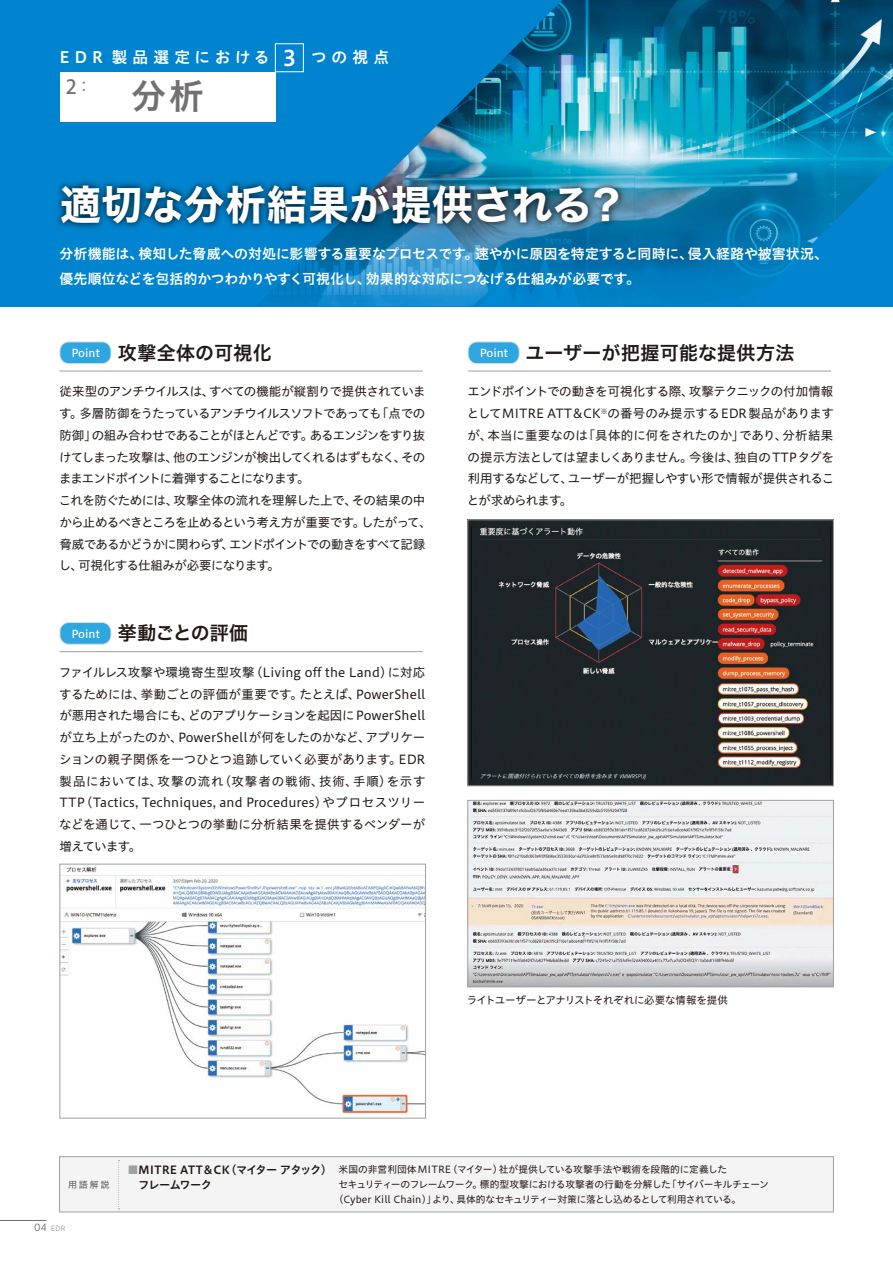
<style>
.page{position:relative;width:893px;height:1263px;background:#fff}
.page>*{position:absolute;margin:0;border:0;box-sizing:border-box;transform-origin:0 0}
.t1{font:40.5px "Hira Kaku Std W7";letter-spacing:.02em;color:#fff}
.t2{font:34.5px "Hira Kaku Std W6";color:#727070}
.t3{font:500 19.5px "Koz Go Pr 6 N";color:#727070}
.t4{font:18.9px "Hira Kaku Std W6";letter-spacing:.025em;color:#221815}
.t5{font:18.9px "Hira Kaku Std W6";letter-spacing:-.01em;color:#221815}
.t6{font:15.75px "Hiragino UD Sans Std N W6";letter-spacing:.295em;color:#fff}
.t7{font:13.95px/25.5px "Hiragino UD Sans Std N W6";letter-spacing:-.015em;color:#fff}
.t8{font:12.45px/21.8px "Hiragino UD Sans Std N W4";letter-spacing:-.05em;color:#221815;text-align:justify}
.t9{font:11.25px "Hiragino UD Sans Std N W6";letter-spacing:-.05em;color:#221815}
.t10{font:10.5px "Hiragino UD Sans Std N W4";letter-spacing:-.025em;color:#221815}
.t11{font:9.75px "Hiragino UD Sans Std N W4";letter-spacing:-.03em;color:#221815}
.t12{font:9.75px "Hiragino UD Sans Std N W4";color:#221815}
.t13{font:9px "Hiragino UD Sans Std N W4";color:#595757}
.t14{font:300 7.5px "Gotham Narrow";color:#727171}
.s1{font-size:21.45px}
.s2{font-weight:400;font-size:15px}
.s3{font-family:"Hiragino UD Sans Std N W5";font-size:10.95px;color:#fff}
.s4{color:#9fa0a0}
.s5{font-weight:400;font-size:10.5px}
</style>
<div class="page">
<div style="left:0;top:0;width:893px;height:306px;background:#0084cf"></div>
<img style="left:468px;top:0;width:319px;height:306px">
<img style="left:787px;top:0;width:106px;height:255px">
<img style="left:415px;top:94px;width:53px;height:212px">
<img style="left:362px;top:147px;width:54px;height:159px">
<img style="left:257px;top:251px;width:105px;height:55px">
<img style="left:787px;top:255px;width:14px;height:13px">
<img style="left:57px;top:180px;width:254px;height:49px">
<img style="left:311px;top:174px;width:324px;height:77px">
<div style="left:60px;top:72px;width:215px;height:49px;background:#fff"></div>
<div style="left:275px;top:44px;width:29px;height:28px;border:1px solid #fff"></div>
<div style="left:60px;top:342px;width:51px;height:22px;background:#2ea7e0;border-radius:9px"></div>
<div style="left:60px;top:341px;width:51px;height:23px;border:1px solid #dcdddd;border-radius:9px"></div>
<hr style="left:60px;top:371px;width:363px;height:1px;background:#9fa0a0">
<div style="left:60px;top:622px;width:51px;height:22px;background:#2ea7e0;border-radius:9px"></div>
<div style="left:60px;top:622px;width:51px;height:23px;border:1px solid #dcdddd;border-radius:9px"></div>
<hr style="left:60px;top:651px;width:363px;height:1px;background:#9fa0a0">
<div style="left:468px;top:342px;width:51px;height:22px;background:#2ea7e0;border-radius:9px"></div>
<div style="left:468px;top:341px;width:52px;height:23px;border:1px solid #dcdddd;border-radius:9px"></div>
<hr style="left:468px;top:371px;width:363px;height:1px;background:#9fa0a0">
<div style="left:60px;top:1157px;width:773px;height:55px;background:#f4f4f4"></div>
<div style="left:59px;top:1156px;width:775px;height:56px;border:1px solid #9fa0a0"></div>
<svg style="left:118px;top:1160px;width:2px;height:49px"></svg>
<img style="left:62px;top:867px;width:362px;height:247px">
<div style="left:60px;top:864px;width:366px;height:254px;border:1px solid #9fa0a0"></div>
<img style="left:470px;top:522px;width:362px;height:262px">
<div style="left:468px;top:520px;width:366px;height:266px;border:1px solid #9fa0a0"></div>
<img style="left:470px;top:802px;width:362px;height:183px">
<div style="left:468px;top:800px;width:366px;height:187px;border:1px solid #9fa0a0"></div>
<hr style="left:0;top:1220px;width:47px;height:1px;background:#727171">
<p class="t6" style="left:60px;top:45px;width:331px">EDR 製品選定における <span class="s1">3</span> つの視点</p>
<h3 class="t3" style="left:66px;top:76px;width:27px">2<span class="s2">：</span></h3>
<h2 class="t2" style="left:131px;top:70px;width:74px">分析</h2>
<h1 class="t1" style="left:60px;top:173px;width:568px">適切な分析結果が提供される？</h1>
<p class="t7" style="left:60px;top:240px;width:770px">分析機能は、検知した脅威への対処に影響する重要なプロセスです。速やかに原因を特定すると同時に、侵入経路や被害状況、優先順位などを包括的かつわかりやすく可視化し、効果的な対応につなげる仕組みが必要です。</p>
<h3 class="t4" style="left:72px;top:338px;width:202px"><span class="s3">Point</span> 攻撃全体の可視化</h3>
<p class="t8" style="left:59px;top:380px;width:374px;text-align:left">従来型のアンチウイルスは、すべての機能が縦割りで提供されています。多層防御をうたっているアンチウイルスソフトであっても「点での防御」の組み合わせであることがほとんどです。あるエンジンをすり抜けてしまった攻撃は、他のエンジンが検出してくれるはずもなく、そのままエンドポイントに着弾することになります。<br>これを防ぐためには、攻撃全体の流れを理解した上で、その結果の中から止めるべきところを止めるという考え方が重要です。したがって、脅威であるかどうかに関わらず、エンドポイントでの動きをすべて記録し、可視化する仕組みが必要になります。</p>
<h3 class="t5" style="left:72px;top:618px;width:178px"><span class="s3">Point</span> 挙動ごとの評価</h3>
<p class="t8" style="left:59px;top:661px;width:368px">ファイルレス攻撃や環境寄生型攻撃（Living off the Land）に対応するためには、挙動ごとの評価が重要です。たとえば、PowerShellが悪用された場合にも、どのアプリケーションを起因にPowerShellが立ち上がったのか、PowerShellが何をしたのかなど、アプリケーションの親子関係を一つひとつ追跡していく必要があります。EDR製品においては、攻撃の流れ（攻撃者の戦術、技術、手順）を示すTTP（Tactics, Techniques, and Procedures）やプロセスツリーなどを通じて、一つひとつの挙動に分析結果を提供するベンダーが増えています。</p>
<h3 class="t4" style="left:480px;top:338px;width:316px"><span class="s3">Point</span> ユーザーが把握可能な提供方法</h3>
<p class="t8" style="left:467px;top:380px;width:369px">エンドポイントでの動きを可視化する際、攻撃テクニックの付加情報としてMITRE ATT＆CK<sup>※</sup>の番号のみ提示するEDR製品がありますが、本当に重要なのは「具体的に何をされたのか」であり、分析結果の提示方法としては望ましくありません。今後は、独自のTTPタグを利用するなどして、ユーザーが把握しやすい形で情報が提供されることが求められます。</p>
<p class="t10" style="left:467px;top:992px;width:263px">ライトユーザーとアナリストそれぞれに必要な情報を提供</p>
<p class="t9" style="left:127px;top:1161px;width:206px"><span class="s4">■</span>MITRE ATT＆CK（マイター アタック）</p>
<p class="t13" style="left:68px;top:1177px;width:43px">用語解説</p>
<p class="t9" style="left:128px;top:1176px;width:86px">　フレームワーク</p>
<p class="t14" style="left:34px;top:1224px;width:33px"><span class="s5">04</span> EDR</p>
<p class="t12" style="left:339px;top:1162px;width:390px">米国の非営利団体MITRE（マイター）社が提供している攻撃手法や戦術を段階的に定義した</p>
<p class="t11" style="left:338px;top:1177px;width:432px">セキュリティーのフレームワーク。標的型攻撃における攻撃者の行動を分解した「サイバーキルチェーン</p>
<p class="t11" style="left:334px;top:1192px;width:409px">（Cyber Kill Chain)」より、具体的なセキュリティー対策に落とし込めるとして利用されている。</p>
</div>
